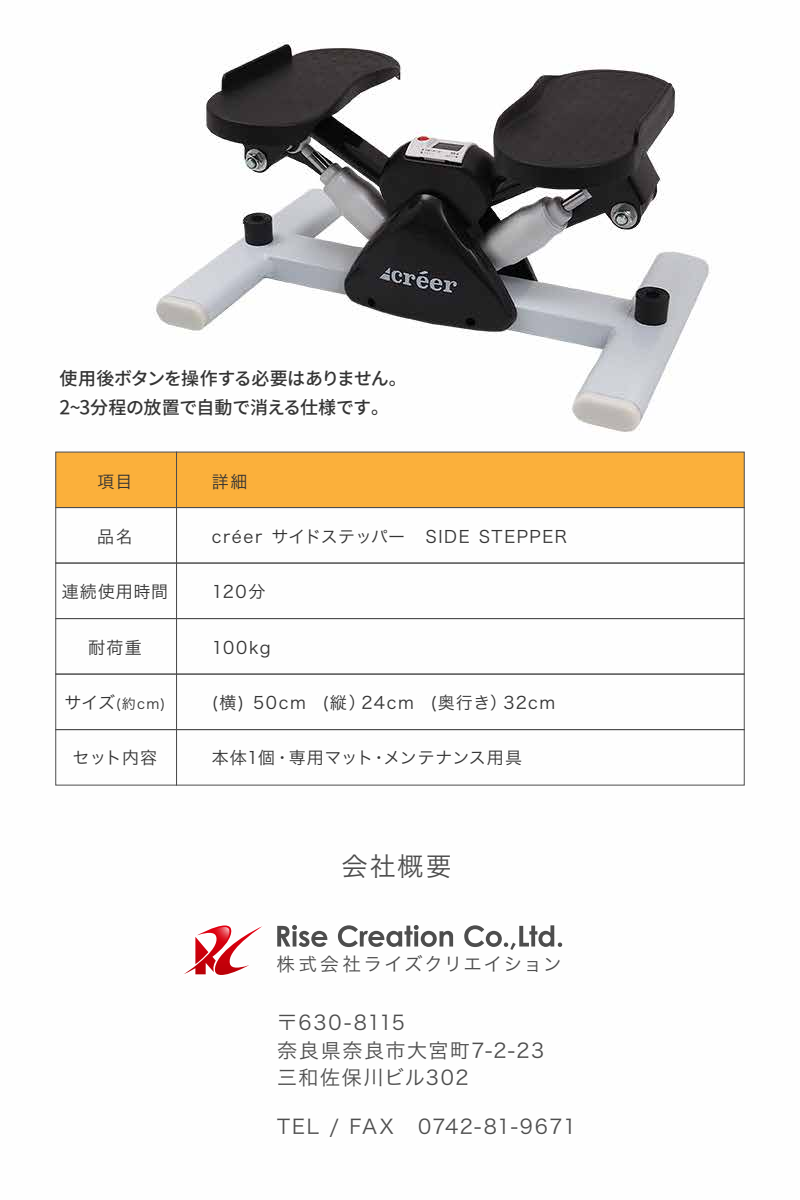
<style>
.page{position:relative;width:800px;height:1200px;background:#fff}
.page>*{position:absolute;margin:0;border:0;box-sizing:border-box;transform-origin:0 0}
.t1{font:26px "Hira Kaku Pro W3";color:#4d4d4d}
.t2{font:20px/27.3px "Hira Kaku Pro W3";letter-spacing:.08em;color:#4d4d4d}
.t3{font:18.6px "Hira Kaku Pro W3";letter-spacing:.09em;color:#4d4d4d}
.t4{font:600 18px/29.3px "Gen Ei Gothic N";letter-spacing:-.025em;color:#333}
.t5{font:17px "Hira Kaku Pro W3";letter-spacing:.065em;color:#333}
.t6{font:17px "Hira Kaku Pro W3";letter-spacing:.085em;color:#333}
.t7{font:17px "Hira Kaku Pro W3";letter-spacing:.09em;color:#333}
.t8{font:17px "Hira Kaku Pro W3";letter-spacing:.03em;color:#333}
.t9{font:14px "Hira Kaku Pro W3";color:#333}
.s1{font-size:17px}
</style>
<div class="page">
<img style="left:55px;top:40px;width:690px;height:907px">
<div style="left:55px;top:452px;width:122px;height:56px;background:#fbb03b"></div>
<div style="left:176px;top:452px;width:569px;height:56px;background:#fbb03b"></div>
<div style="left:55px;top:507px;width:122px;height:57px;border:1px solid #4d4d4d"></div>
<div style="left:55px;top:563px;width:122px;height:56px;border:1px solid #4d4d4d"></div>
<div style="left:55px;top:618px;width:122px;height:57px;border:1px solid #4d4d4d"></div>
<div style="left:55px;top:674px;width:122px;height:56px;border:1px solid #4d4d4d"></div>
<div style="left:55px;top:729px;width:122px;height:57px;border:1px solid #4d4d4d"></div>
<div style="left:176px;top:507px;width:569px;height:57px;border:1px solid #4d4d4d"></div>
<div style="left:176px;top:563px;width:569px;height:56px;border:1px solid #4d4d4d"></div>
<div style="left:176px;top:618px;width:569px;height:57px;border:1px solid #4d4d4d"></div>
<div style="left:176px;top:674px;width:569px;height:56px;border:1px solid #4d4d4d"></div>
<div style="left:176px;top:729px;width:569px;height:57px;border:1px solid #4d4d4d"></div>
<svg style="left:184px;top:925px;width:79px;height:50px"></svg>
<svg style="left:277px;top:925px;width:50px;height:22px"></svg>
<svg style="left:338px;top:925px;width:115px;height:22px"></svg>
<svg style="left:464px;top:925px;width:98px;height:25px"></svg>
<p class="t4" style="left:59px;top:363px;width:349px">使用後ボタンを操作する必要はありません。<br>2~3分程の放置で自動で消える仕様です。</p>
<p class="t5" style="left:98px;top:466px;width:36px">項目</p>
<p class="t5" style="left:97px;top:521px;width:37px">品名</p>
<p class="t5" style="left:62px;top:577px;width:108px">連続使用時間</p>
<p class="t5" style="left:88px;top:632px;width:55px">耐荷重</p>
<p class="t9" style="left:65px;top:691px;width:102px"><span class="s1">サイズ</span>(約cm)</p>
<p class="t5" style="left:73px;top:743px;width:86px">セット内容</p>
<p class="t5" style="left:212px;top:466px;width:37px">詳細</p>
<p class="t6" style="left:212px;top:521px;width:357px">créer サイドステッパー　SIDE STEPPER</p>
<p class="t5" style="left:212px;top:577px;width:55px">120分</p>
<p class="t5" style="left:212px;top:632px;width:60px">100kg</p>
<p class="t7" style="left:212px;top:687px;width:345px">(横) 50cm (縦）24cm (奥行き）32cm</p>
<p class="t8" style="left:212px;top:743px;width:312px">本体1個・専用マット・メンテナンス用具</p>
<h1 class="t1" style="left:341px;top:843px;width:112px">会社概要</h1>
<p class="t3" style="left:277px;top:947px;width:287px">株式会社ライズクリエイション</p>
<p class="t2" style="left:277px;top:1008px;width:269px">〒630-8115<br>奈良県奈良市大宮町7-2-23三和佐保川ビル302</p>
<p class="t2" style="left:277px;top:1112px;width:301px">TEL / FAX　0742-81-9671</p>
</div>
